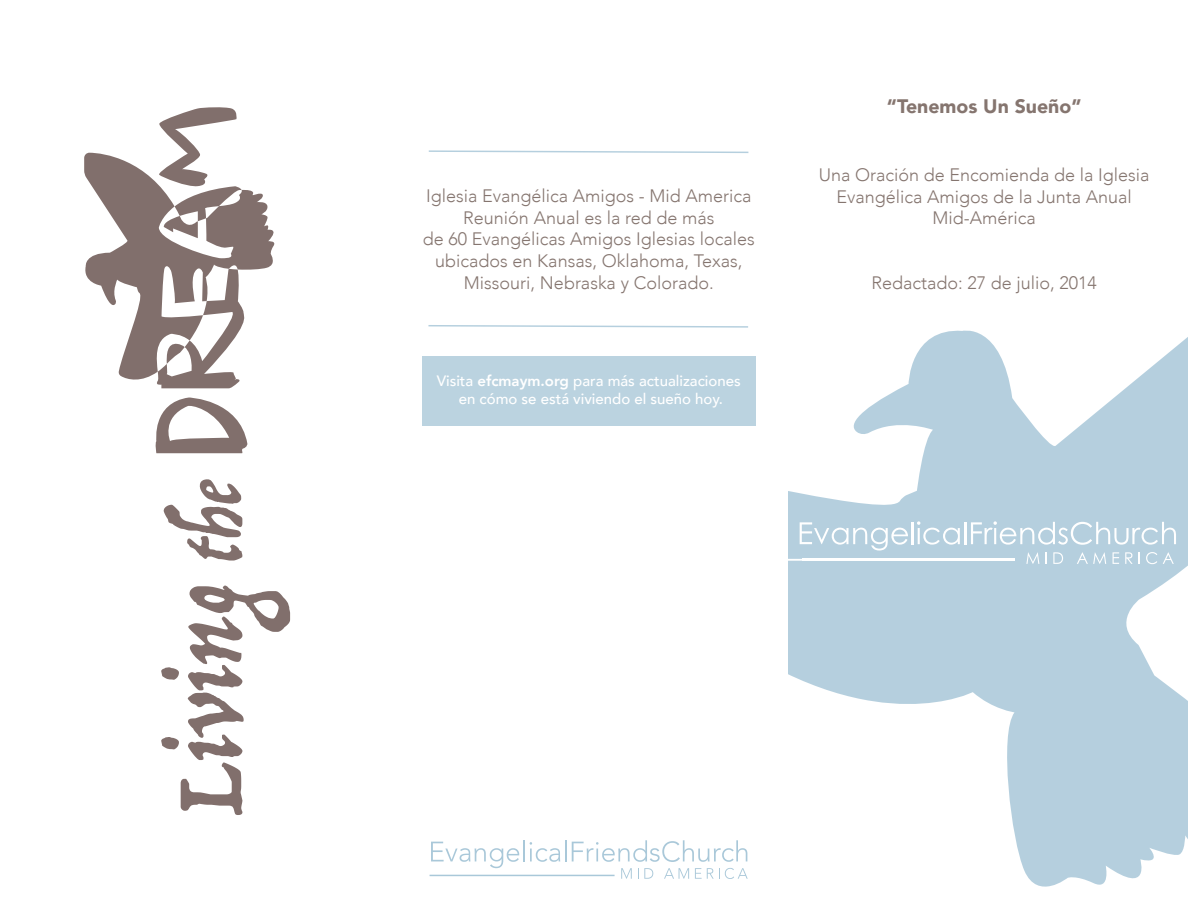
<style>
.page{position:relative;width:1188px;height:918px;background:#fff}
.page>*{position:absolute;margin:0;border:0;box-sizing:border-box;transform-origin:0 0}
.t1{font:900 19.5px "Avenir";color:#85756f}
.t2{font:300 18px/21.6px "Avenir";color:#85756f;text-align:center}
.t3{font:500 15px "Avenir";color:#fff}
.s1{font-weight:800}
</style>
<div class="page">
<div style="left:423px;top:356px;width:333px;height:69px;background:#bbd3e0"></div>
<svg style="left:788px;top:330px;width:400px;height:557px;fill:#b5cfde"></svg>
<svg style="left:800px;top:522px;width:108px;height:29px;background:#c3d8e4"></svg>
<hr style="left:912px;top:522px;width:2px;height:22px;background:#fff">
<svg style="left:917px;top:521px;width:43px;height:24px"></svg>
<hr style="left:964px;top:522px;width:2px;height:22px;background:#fff">
<svg style="left:971px;top:521px;width:205px;height:24px"></svg>
<svg style="left:1026px;top:552px;width:13px;height:12px"></svg>
<svg style="left:1046px;top:552px;width:1px;height:12px"></svg>
<svg style="left:1053px;top:552px;width:10px;height:12px"></svg>
<svg style="left:1077px;top:552px;width:29px;height:12px"></svg>
<svg style="left:1113px;top:552px;width:6px;height:12px"></svg>
<svg style="left:1125px;top:552px;width:8px;height:12px"></svg>
<svg style="left:1139px;top:552px;width:1px;height:12px"></svg>
<svg style="left:1146px;top:552px;width:11px;height:12px"></svg>
<svg style="left:1163px;top:552px;width:11px;height:12px"></svg>
<hr style="left:802px;top:559px;width:213px;height:2px;background:#fff">
<hr style="left:778px;top:559px;width:27px;height:2px;background:#fff">
<svg style="left:164px;top:479px;width:78px;height:82px"></svg>
<svg style="left:161px;top:585px;width:129px;height:230px"></svg>
<svg style="left:84px;top:153px;width:191px;height:227px;fill:#816f6c"></svg>
<svg style="left:155px;top:269px;width:98px;height:119px"></svg>
<svg style="left:156px;top:107px;width:86px;height:131px"></svg>
<svg style="left:155px;top:398px;width:92px;height:55px"></svg>
<svg style="left:431px;top:842px;width:88px;height:26px"></svg>
<hr style="left:523px;top:840px;width:2px;height:21px;background:#5491b3">
<svg style="left:530px;top:840px;width:36px;height:22px"></svg>
<svg style="left:572px;top:840px;width:175px;height:22px"></svg>
<svg style="left:621px;top:868px;width:11px;height:11px"></svg>
<svg style="left:638px;top:868px;width:15px;height:11px"></svg>
<svg style="left:664px;top:868px;width:25px;height:11px"></svg>
<svg style="left:695px;top:868px;width:53px;height:11px"></svg>
<hr style="left:430px;top:875px;width:185px;height:1px;background:#5491b3">
<svg style="left:428px;top:325px;width:320px;height:3px"></svg>
<svg style="left:428px;top:150px;width:321px;height:3px"></svg>
<p class="t2" style="left:426px;top:185px;width:327px">Iglesia Evangélica Amigos - Mid America<br>Reunión Anual es la red de más</p>
<p class="t2" style="left:423px;top:228px;width:334px">de 60 Evangélicas Amigos Iglesias locales ubicados en Kansas, Oklahoma, Texas,</p>
<p class="t2" style="left:464px;top:272px;width:251px">Missouri, Nebraska y Colorado.</p>
<p class="t3" style="left:437px;top:368px;width:305px">Visita <span class="s1">efcmaym.org</span> para más actualizaciones</p>
<p class="t3" style="left:459px;top:386px;width:266px">en cómo se está viviendo el sueño hoy.</p>
<p class="t1" style="left:887px;top:89px;width:196px">“Tenemos Un Sueño”</p>
<p class="t2" style="left:819px;top:164px;width:332px">Una Oración de Encomienda de la Iglesia</p>
<p class="t2" style="left:836px;top:186px;width:297px">Evangélica Amigos de la Junta Anual<br>Mid-América</p>
<p class="t2" style="left:871px;top:272px;width:227px">Redactado: 27 de julio, 2014</p>
</div>
